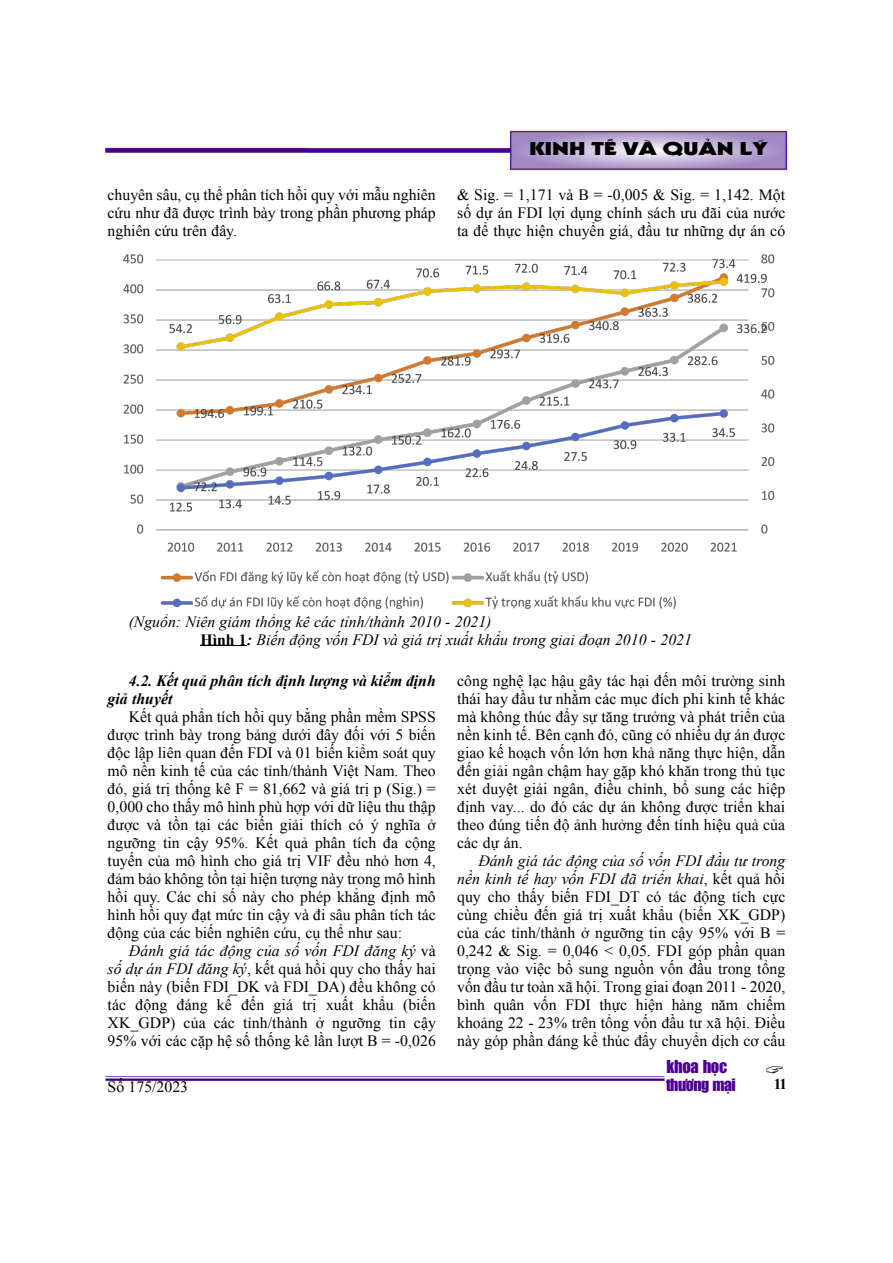
<style>
.page{position:relative;width:893px;height:1263px;background:#fff}
.page>*{position:absolute;margin:0;border:0;box-sizing:border-box;transform-origin:0 0}
.t1{font:18px "UTM Kabel KT";color:#000;scale:1.45 1}
.t2{font:16.5px "UTM Impact";letter-spacing:-.02em;color:#4e0091}
.t3{font:15.75px/18px "Times New Roman";color:#000;text-align:justify}
.t4{font:italic 15.75px/18px "Times New Roman";color:#000}
.t5{font:italic 700 15.75px/18px "Times New Roman";color:#000}
.t6{font:15.75px "UTM Impact";letter-spacing:-.035em;color:#4e0091}
.t7{font:700 15px "Times New Roman";color:#000}
.s1{font-weight:700;font-style:normal}
.s2{font-weight:700}
.s3{font-style:italic}
</style>
<div class="page">
<img style="left:105px;top:1076px;width:560px;height:5px">
<img style="left:509px;top:130px;width:279px;height:40px">
<img style="left:105px;top:147px;width:409px;height:7px">
<div style="left:664px;top:1077px;width:82px;height:26px;background:#fff"></div>
<hr style="left:200px;top:645px;width:47px;height:1px;background:#000">
<img style="left:123px;top:254px;width:652px;height:355px">
<p class="t3" style="left:108px;top:186px;width:330px">chuyên sâu, cụ thể phân tích hồi quy với mẫu nghiên cứu như đã được trình bày trong phần phương pháp nghiên cứu trên đây.</p>
<p class="t1" style="left:529px;top:137px;width:166px">KINH TẾ VÀ QUẢN LÝ</p>
<p class="t3" style="left:457px;top:186px;width:330px">&amp; Sig. = 1,171 và B = -0,005 &amp; Sig. = 1,142. Một số dự án FDI lợi dụng chính sách ưu đãi của nước ta để thực hiện chuyển giá, đầu tư những dự án có</p>
<p class="t4" style="left:200px;top:612px;width:493px;text-indent:-72px">(Nguồn: Niên giám thống kê các tỉnh/thành 2010 - 2021)<br><span class="s1">Hình 1</span><span class="s2">:</span> Biến động vốn FDI và giá trị xuất khẩu trong giai đoạn 2010 - 2021</p>
<p class="t5" style="left:108px;top:672px;width:330px;text-indent:21px">4.2. Kết quả phân tích định lượng và kiểm định giả thuyết</p>
<p class="t3" style="left:108px;top:708px;width:330px;text-indent:21px">Kết quả phẩn tích hồi quy bằng phần mềm SPSS được trình bày trong bảng dưới đây đối với 5 biến độc lập liên quan đến FDI và 01 biến kiểm soát quy mô nền kinh tế của các tỉnh/thành Việt Nam. Theo đó, giá trị thống kê F = 81,662 và giá trị p (Sig.) = 0,000 cho thấy mô hình phù hợp với dữ liệu thu thập được và tồn tại các biến giải thích có ý nghĩa ở ngưỡng tin cậy 95%. Kết quả phân tích đa cộng tuyến của mô hình cho giá trị VIF đều nhỏ hơn 4, đảm bảo không tồn tại hiện tượng này trong mô hình hồi quy. Các chỉ số này cho phép khẳng định mô hình hồi quy đạt mức tin cậy và đi sâu phân tích tác động của các biến nghiên cứu, cụ thể như sau:</p>
<p class="t3" style="left:108px;top:942px;width:330px;text-indent:21px"><span class="s3">Đánh giá tác động của số vốn FDI đăng ký</span> và <span class="s3">số dự án FDI đăng ký</span>, kết quả hồi quy cho thấy hai biến này (biến FDI_DK và FDI_DA) đều không có tác động đáng kể đến giá trị xuất khẩu (biến XK_GDP) của các tỉnh/thành ở ngưỡng tin cậy 95% với các cặp hệ số thống kê lần lượt B = -0,026</p>
<p class="t3" style="left:108px;top:1078px;width:82px">Số 175/2023</p>
<p class="t3" style="left:457px;top:672px;width:330px">công nghệ lạc hậu gây tác hại đến môi trường sinh thái hay đầu tư nhằm các mục đích phi kinh tế khác mà không thúc đẩy sự tăng trưởng và phát triển của nền kinh tế. Bên cạnh đó, cũng có nhiều dự án được giao kế hoạch vốn lớn hơn khả năng thực hiện, dẫn đến giải ngân chậm hay gặp khó khăn trong thủ tục xét duyệt giải ngân, điều chỉnh, bổ sung các hiệp định vay... do đó các dự án không được triển khai theo đúng tiến độ ảnh hưởng đến tính hiệu quả của các dự án.</p>
<p class="t3" style="left:457px;top:852px;width:330px;text-indent:21px"><span class="s3">Đánh giá tác động của số vốn FDI đầu tư trong nền kinh tế hay vốn FDI đã triển khai</span>, kết quả hồi quy cho thấy biến FDI_DT có tác động tích cực cùng chiều đến giá trị xuất khẩu (biến XK_GDP) của các tỉnh/thành ở ngưỡng tin cậy 95% với B = 0,242 &amp; Sig. = 0,046 &lt; 0,05. FDI góp phần quan trọng vào việc bổ sung nguồn vốn đầu trong tổng vốn đầu tư toàn xã hội. Trong giai đoạn 2011 - 2020, bình quân vốn FDI thực hiện hàng năm chiếm khoảng 22 - 23% trên tổng vốn đầu tư xã hội. Điều này góp phần đáng kể thúc đẩy chuyển dịch cơ cấu</p>
<p class="t7" style="left:773px;top:1076px;width:15px">11</p>
<p class="t2" style="left:666px;top:1055px;width:62px">khoa học</p>
<p class="t6" style="left:666px;top:1074px;width:71px">thương mại</p>
</div>
